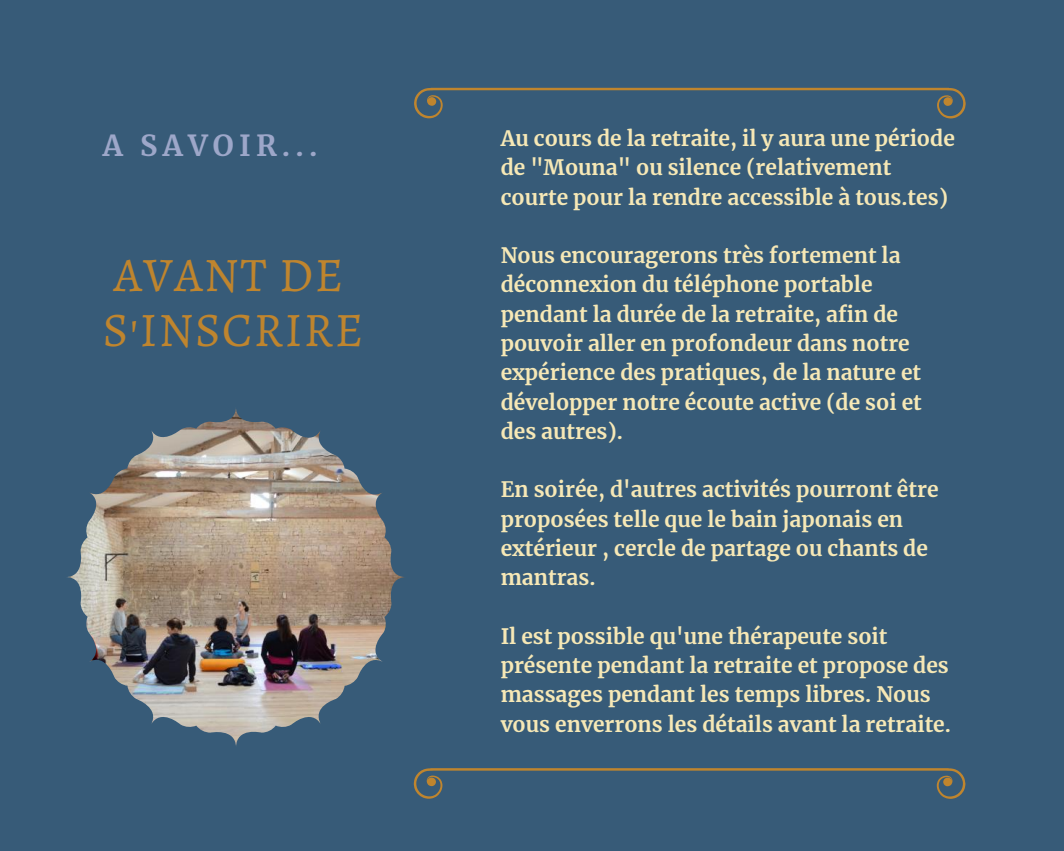
<style>
.page{position:relative;width:1064px;height:851px;background:#fff}
.page>*{position:absolute;margin:0;border:0;box-sizing:border-box;transform-origin:0 0}
.t1{font:48.3px/55.2px "Alegreya SC";letter-spacing:.03em;color:#bf852e}
.t2{font:700 28.65px "Merriweather";letter-spacing:.18em;color:#9da7c9}
.t3{font:700 21px/29.2px "Merriweather";color:#f6e8b6}
</style>
<div class="page">
<div style="left:0;top:0;width:1063px;height:850px;background:#375b78"></div>
<svg style="left:414px;top:88px;width:551px;height:30px"></svg>
<img style="left:67px;top:409px;width:337px;height:337px">
<svg style="left:413px;top:768px;width:552px;height:30px"></svg>
<h2 class="t2" style="left:103px;top:127px;width:216px">A SAVOIR...</h2>
<p class="t3" style="left:500px;top:124px;width:455px">Au cours de la retraite, il y aura une période de "Mouna" ou silence (relativement courte pour la rendre accessible à tous.tes)</p>
<p class="t3" style="left:500px;top:241px;width:422px">Nous encouragerons très fortement la déconnexion du téléphone portable pendant la durée de la retraite, afin de pouvoir aller en profondeur dans notre expérience des pratiques, de la nature et développer notre écoute active (de soi et des autres).</p>
<p class="t3" style="left:500px;top:475px;width:439px">En soirée, d'autres activités pourront être proposées telle que le bain japonais en extérieur , cercle de partage ou chants de mantras.</p>
<p class="t3" style="left:500px;top:621px;width:451px">Il est possible qu'une thérapeute soit présente pendant la retraite et propose des massages pendant les temps libres. Nous vous enverrons les détails avant la retraite.</p>
<h1 class="t1" style="left:103px;top:247px;width:262px">AVANT DE<br>S'INSCRIRE</h1>
</div>
